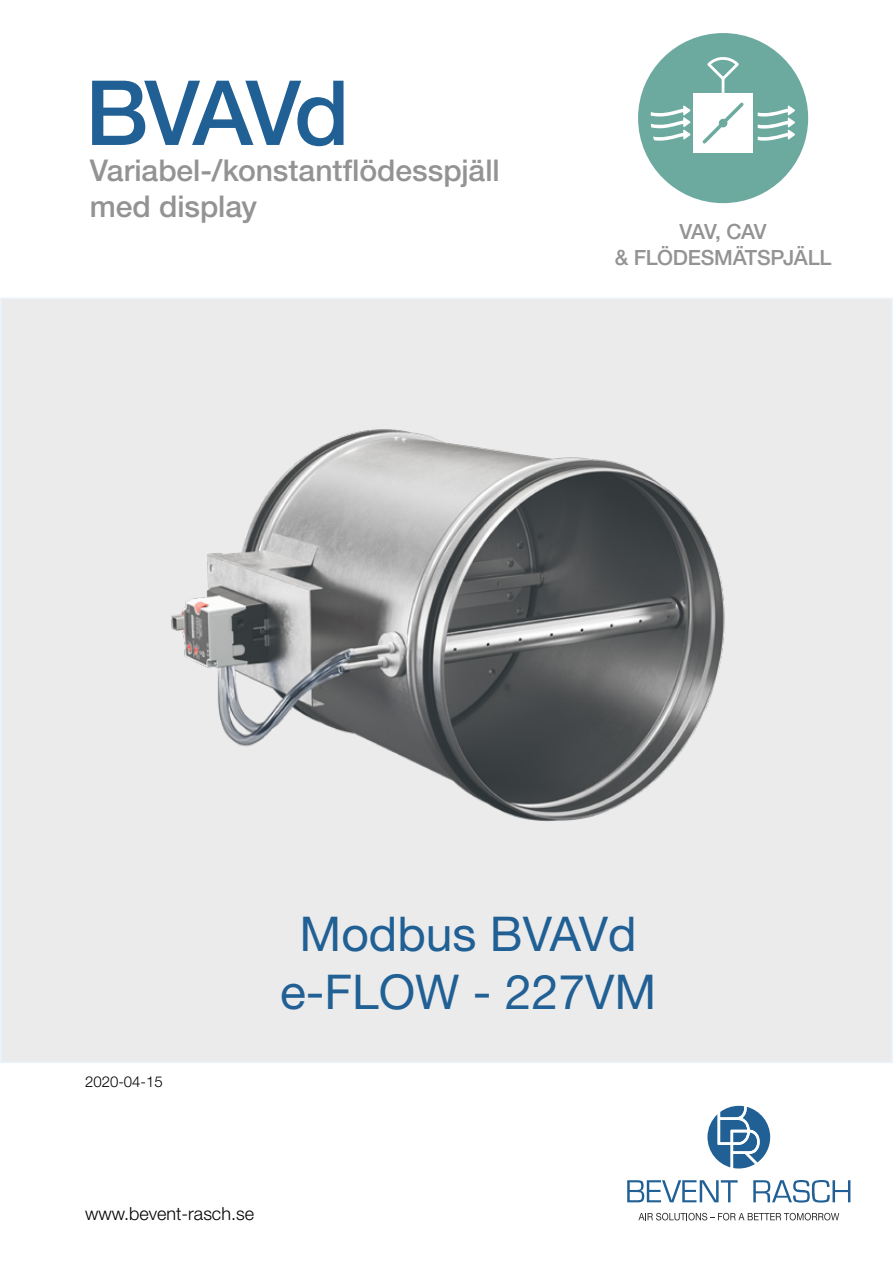
<style>
.page{position:relative;width:893px;height:1263px;background:#fff}
.page>*{position:absolute;margin:0;border:0;box-sizing:border-box;transform-origin:0 0}
.t1{font:500 90px "Helvetica Neue LT Std";letter-spacing:-.075em;color:#216095}
.t2{font:48px/57.6px "Helvetica Neue LT Std";color:#216095;text-align:center}
.t3{font:500 30px/36px "Helvetica Neue LT Std";color:#939393}
.t4{font:500 21px/25.2px "Helvetica Neue LT Std";letter-spacing:-.02em;color:#939393;text-align:center}
.t5{font:300 18px "Helvetica Neue LT Std";color:#000}
.t6{font:300 15px "Helvetica Neue LT Std";color:#000}
</style>
<div class="page">
<div style="left:638px;top:33px;width:170px;height:170px;background:#6ca99f;border-radius:50%"></div>
<div style="left:694px;top:94px;width:59px;height:59px;background:#fff"></div>
<svg style="left:699px;top:57px;width:48px;height:87px"></svg>
<svg style="left:758px;top:105px;width:37px;height:36px"></svg>
<svg style="left:651px;top:105px;width:40px;height:36px"></svg>
<div style="left:1px;top:298px;width:891px;height:764px;background:#ebebeb"></div>
<img style="left:171px;top:429px;width:554px;height:393px">
<svg style="left:707px;top:1106px;width:63px;height:62px"></svg>
<svg style="left:627px;top:1180px;width:111px;height:22px"></svg>
<svg style="left:753px;top:1180px;width:97px;height:22px"></svg>
<svg style="left:638px;top:1213px;width:201px;height:7px"></svg>
<h1 class="t1" style="left:85px;top:59px;width:265px">BVAVd</h1>
<p class="t3" style="left:90px;top:152px;width:411px">Variabel-/konstantflödesspjäll med display</p>
<p class="t4" style="left:615px;top:219px;width:218px">VAV, CAV<br>&amp; FLÖDESMÄTSPJÄLL</p>
<p class="t6" style="left:85px;top:1072px;width:79px">2020-04-15</p>
<h2 class="t2" style="left:280px;top:904px;width:378px">Modbus BVAVd e-FLOW - 227VM</h2>
<p class="t5" style="left:85px;top:1203px;width:170px">www.bevent-rasch.se</p>
</div>
